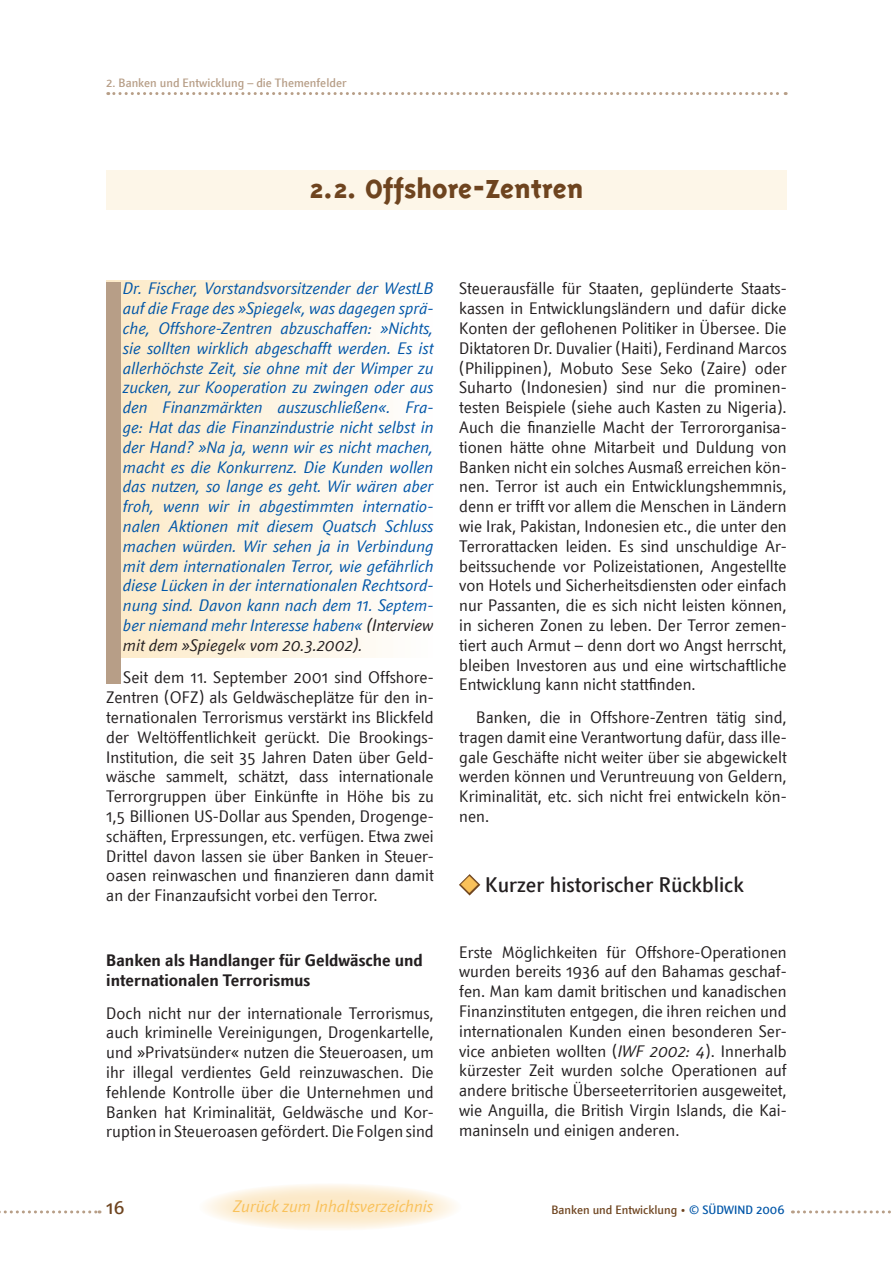
<style>
.page{position:relative;width:893px;height:1263px;background:#fff}
.page>*{position:absolute;margin:0;border:0;box-sizing:border-box;transform-origin:0 0}
.t1{font:800 30px "Triplex";color:#6e441f}
.t2{font:500 21px "Textra LT";color:#231f20}
.t3{font:500 18px "Textra LT";color:#6e441f}
.t4{font:16.5px/19.8px "Textra LT";color:#231f20;text-align:justify}
.t5{font:italic 16.5px/19.8px "Textra LT";color:#0156a8;text-align:justify}
.t6{font:700 16.5px/19.8px "Textra LT";color:#231f20}
.t7{font:italic 16.5px "Textra LT";color:#f9c15a}
.t8{font:500 12px "Textra LT";color:#b79e87}
.t9{font:500 12px "Textra LT";color:#6e441f}
.s1{color:#231f20}
.s2{color:#f9c15a}
.s3{font-style:italic}
.s4{color:#0156a8}
</style>
<div class="page">
<svg style="left:0;top:1210px;width:100px;height:3px"></svg>
<svg style="left:108px;top:92px;width:678px;height:3px"></svg>
<div style="left:106px;top:170px;width:681px;height:40px;background:#fdf6e8"></div>
<div style="left:106px;top:281px;width:328px;height:377px;background:linear-gradient(to right,#fdeac7,#fefefe)"></div>
<svg style="left:199px;top:1183px;width:263px;height:48px"></svg>
<svg style="left:459px;top:874px;width:22px;height:22px"></svg>
<svg style="left:792px;top:1210px;width:99px;height:3px"></svg>
<div style="left:106px;top:282px;width:15px;height:402px;background:#b79e87"></div>
<p class="t8" style="left:106px;top:75px;width:242px">2. Banken und Entwicklung – die Themenfelder</p>
<h1 class="t1" style="left:310px;top:172px;width:275px">2.2. Offshore-Zentren</h1>
<p class="t5" style="left:123px;top:278px;width:312px">Dr. Fischer, Vorstandsvorsitzender der WestLB auf die Frage des »Spiegel«, was dagegen sprä&shy;che, Offshore-Zentren abzuschaffen: »Nichts, sie sollten wirklich abgeschafft werden. Es ist allerhöchste Zeit, sie ohne mit der Wimper zu zucken, zur Kooperation zu zwingen oder aus den Finanzmärkten auszuschließen«. Fra&shy;ge: Hat das die Finanzindustrie nicht selbst in der Hand? »Na ja, wenn wir es nicht machen, macht es die Konkurrenz. Die Kunden wollen das nutzen, so lange es geht. Wir wären aber froh, wenn wir in abgestimmten internatio&shy;nalen Aktionen mit diesem Quatsch Schluss machen würden. Wir sehen ja in Verbindung mit dem internationalen Terror, wie gefährlich diese Lücken in der internationalen Rechtsord&shy;nung sind. Davon kann nach dem 11. Septem&shy;ber niemand mehr Interesse haben« <span class="s1">(Interview mit dem »Spiegel« vom 20.3.2002).</span></p>
<p class="t4" style="left:106px;top:667px;width:329px;text-indent:17px">Seit dem 11. September 2001 sind Offshore-Zentren (OFZ) als Geldwäscheplätze für den in&shy;ternationalen Terrorismus verstärkt ins Blickfeld der Weltöffentlichkeit gerückt. Die Brookings-Institution, die seit 35 Jahren Daten über Geld&shy;wäsche sammelt, schätzt, dass internationale Terrorgruppen über Einkünfte in Höhe bis zu 1,5 Billionen US-Dollar aus Spenden, Drogenge&shy;schäften, Erpressungen, etc. verfügen. Etwa zwei Drittel davon lassen sie über Banken in Steuer&shy;oasen reinwaschen und finanzieren dann damit an der Finanzaufsicht vorbei den Terror.</p>
<p class="t6" style="left:106px;top:950px;width:318px">Banken als Handlanger für Geldwäsche und internationalen Terrorismus</p>
<p class="t4" style="left:106px;top:1002px;width:329px">Doch nicht nur der internationale Terrorismus, auch kriminelle Vereinigungen, Drogenkartelle, und »Privatsünder« nutzen die Steueroasen, um ihr illegal verdientes Geld reinzuwaschen. Die fehlende Kontrolle über die Unternehmen und Banken hat Kriminalität, Geldwäsche und Kor&shy;ruption in Steueroasen gefördert. Die Folgen sind</p>
<p class="t3" style="left:106px;top:1196px;width:20px">16</p>
<p class="t7" style="left:233px;top:1196px;width:201px">Zurück zum Inhaltsverzeichnis</p>
<p class="t4" style="left:459px;top:278px;width:329px">Steuerausfälle für Staaten, geplünderte Staats&shy;kassen in Entwicklungsländern und dafür dicke Konten der geflohenen Politiker in Übersee. Die Diktatoren Dr. Duvalier (Haiti), Ferdinand Marcos (Philippinen), Mobuto Sese Seko (Zaire) oder Suharto (Indonesien) sind nur die prominen&shy;testen Beispiele (siehe auch Kasten zu Nigeria).<br>Auch die finanzielle Macht der Terrororganisa&shy;tionen hätte ohne Mitarbeit und Duldung von Banken nicht ein solches Ausmaß erreichen kön&shy;nen. Terror ist auch ein Entwicklungshemmnis, denn er trifft vor allem die Menschen in Ländern wie Irak, Pakistan, Indonesien etc., die unter den Terrorattacken leiden. Es sind unschuldige Ar&shy;beitssuchende vor Polizeistationen, Angestellte von Hotels und Sicherheitsdiensten oder einfach nur Passanten, die es sich nicht leisten können, in sicheren Zonen zu leben. Der Terror zemen&shy;tiert auch Armut – denn dort wo Angst herrscht, bleiben Investoren aus und eine wirtschaftliche Entwicklung kann nicht stattfinden.</p>
<p class="t4" style="left:459px;top:707px;width:329px;text-indent:17px">Banken, die in Offshore-Zentren tätig sind, tragen damit eine Verantwortung dafür, dass ille&shy;gale Geschäfte nicht weiter über sie abgewickelt werden können und Veruntreuung von Geldern, Kriminalität, etc. sich nicht frei entwickeln kön&shy;nen.</p>
<p class="t2" style="left:459px;top:872px;width:286px"><span class="s2">◆</span> Kurzer historischer Rückblick</p>
<p class="t4" style="left:459px;top:941px;width:329px">Erste Möglichkeiten für Offshore-Operationen wurden bereits 1936 auf den Bahamas geschaf&shy;fen. Man kam damit britischen und kanadischen Finanzinstituten entgegen, die ihren reichen und internationalen Kunden einen besonderen Ser&shy;vice anbieten wollten (<span class="s3">IWF 2002: 4</span>). Innerhalb kürzester Zeit wurden solche Operationen auf andere britische Überseeterritorien ausgeweitet, wie Anguilla, die British Virgin Islands, die Kai&shy;maninseln und einigen anderen.</p>
<p class="t9" style="left:551px;top:1202px;width:235px">Banken und Entwicklung • <span class="s4">© SÜDWIND 2006</span></p>
</div>
